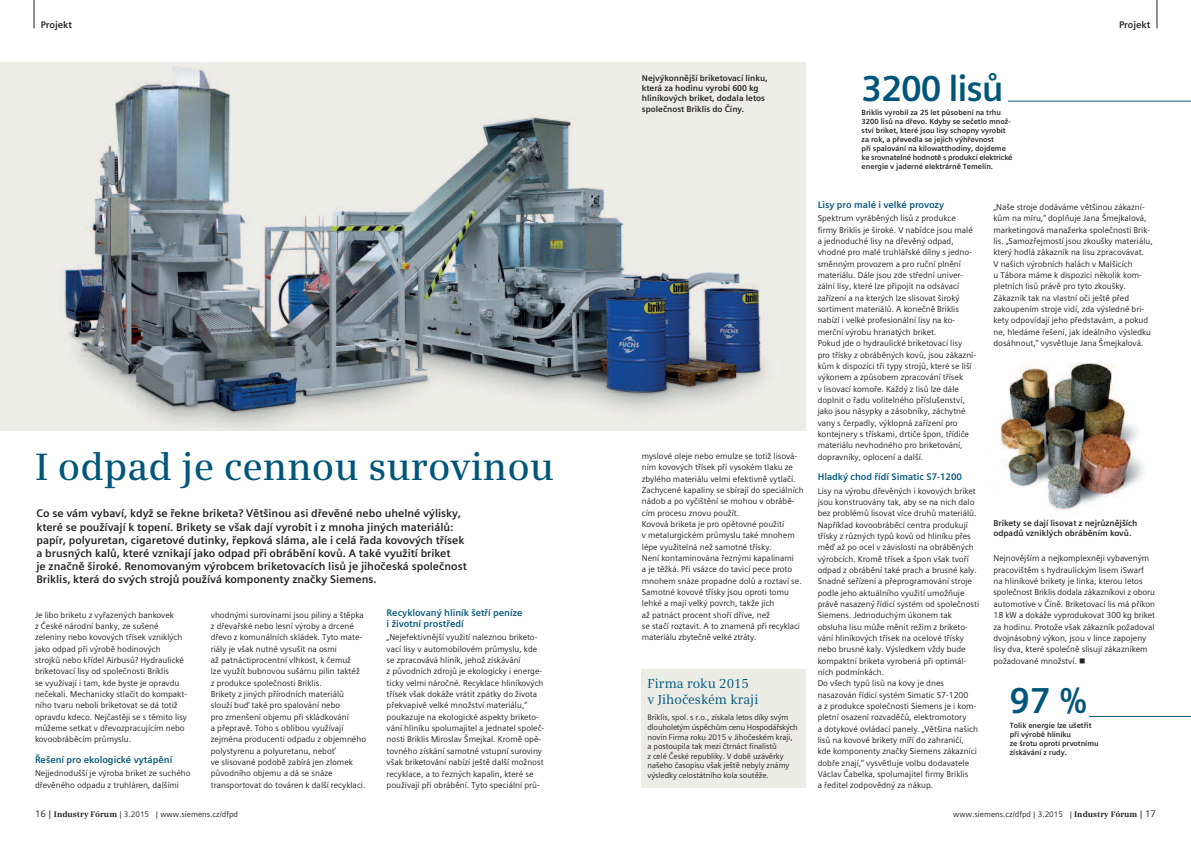
<style>
.page{position:relative;width:1191px;height:842px;background:#fff}
.page>*{position:absolute;margin:0;border:0;box-sizing:border-box;transform-origin:0 0}
.t1{font:38px "Siemens Serif East Semi";color:#00567a}
.t2{font:700 36px "Siemens Sans East";letter-spacing:-.03em;color:#00567a}
.t3{font:13px/15.6px "Siemens Serif East";color:#00567a}
.t4{font:700 11px/13.2px "Siemens Sans East";color:#231f20}
.t5{font:700 9.5px/11.3px "Siemens Sans East";color:#00567a}
.t6{font:700 9.5px "Siemens Sans East";color:#231f20}
.t7{font:8.5px/11.3px "Siemens Sans East";color:#231f20}
.t8{font:700 8.5px/10.2px "Siemens Sans East";color:#231f20}
.t9{font:8px/9.6px "Siemens Sans East";letter-spacing:-.005em;color:#231f20}
.t10{font:700 7.5px/9px "Siemens Sans East";color:#231f20}
.s1{font-size:9.5px}
.s2{font-family:"Siemens Serif East";font-weight:700}
</style>
<div class="page">
<svg style="left:34px;top:0;width:1px;height:28px"></svg>
<svg style="left:1156px;top:0;width:1px;height:28px"></svg>
<img style="left:1000px;top:363px;width:145px;height:147px">
<div style="left:641px;top:669px;width:164px;height:119px;background:#ecece7"></div>
<img style="left:0;top:62px;width:805px;height:369px">
<hr style="left:1008px;top:101px;width:183px;height:1px;background:#00567a">
<hr style="left:1089px;top:716px;width:102px;height:1px;background:#00567a">
<p class="t6" style="left:41px;top:20px;width:33px">Projekt</p>
<p class="t6" style="left:1119px;top:20px;width:33px">Projekt</p>
<h1 class="t1" style="left:35px;top:445px;width:521px">I odpad je cennou surovinou</h1>
<p class="t4" style="left:36px;top:507px;width:432px">Co se vám vybaví, když se řekne briketa? Většinou asi dřevěné nebo uhelné výlisky, které se používají k topení. Brikety se však dají vyrobit i z mnoha jiných materiálů: papír, polyuretan, cigaretové dutinky, řepková sláma, ale i celá řada kovových třísek a brusných kalů, které vznikají jako odpad při obrábění kovů. A také využití briket<br>je značně široké. Renomovaným výrobcem briketovacích lisů je jihočeská společnost Briklis, která do svých strojů používá komponenty značky Siemens.</p>
<p class="t7" style="left:35px;top:609px;width:154px">Je libo briketu z vyřazených bankovek<br>z České národní banky, ze sušené zeleniny nebo kovových třísek vzniklých jako odpad při výrobě hodinových strojků nebo křídel Airbusů? Hydraulické briketovací lisy od společnosti Briklis<br>se využívají i tam, kde byste je opravdu nečekali. Mechanicky stlačit do kompakt&shy;ního tvaru neboli briketovat se dá totiž opravdu kdeco. Nejčastěji se s těmito lisy můžeme setkat v dřevozpracujícím nebo kovoobráběcím průmyslu.</p>
<p class="t5" style="left:35px;top:754px;width:139px">Řešení pro ekologické vytápění</p>
<p class="t7" style="left:35px;top:768px;width:157px">Nejjednodušší je výroba briket ze suchého dřevěného odpadu z truhláren, dalšími</p>
<p class="t7" style="left:211px;top:609px;width:157px">vhodnými surovinami jsou piliny a štěpka z dřevařské nebo lesní výroby a drcené dřevo z komunálních skládek. Tyto mate&shy;riály je však nutné vysušit na osmi<br>až patnáctiprocentní vlhkost, k čemuž<br>lze využít bubnovou sušárnu pilin taktéž<br>z produkce společnosti Briklis.<br>Brikety z jiných přírodních materiálů slouží buď také pro spalování nebo<br>pro zmenšení objemu při skládkování<br>a přepravě. Toho s oblibou využívají zejména producenti odpadu z objemného polystyrenu a polyuretanu, neboť<br>ve slisované podobě zabírá jen zlomek původního objemu a dá se snáze transportovat do továren k další recyklaci.</p>
<p class="t5" style="left:387px;top:607px;width:137px">Recyklovaný hliník šetří peníze i životní prostředí</p>
<p class="t7" style="left:387px;top:632px;width:159px">„Nejefektivnější využití naleznou briketo&shy;vací lisy v automobilovém průmyslu, kde se zpracovává hliník, jehož získávání<br>z původních zdrojů je ekologicky i energe&shy;ticky velmi náročné. Recyklace hliníkových třísek však dokáže vrátit zpátky do života překvapivě velké množství materiálu,“ poukazuje na ekologické aspekty briketo&shy;vání hliníku spolumajitel a jednatel společ&shy;nosti Briklis Miroslav Šmejkal. Kromě opě&shy;tovného získání samotné vstupní suroviny však briketování nabízí ještě další možnost recyklace, a to řezných kapalin, které se používají při obrábění. Tyto speciální prů-</p>
<p class="t8" style="left:642px;top:73px;width:127px">Nejvýkonnější briketovací linku, která za hodinu vyrobí 600 kg hliníkových briket, dodala letos společnost Briklis do Číny.</p>
<p class="t7" style="left:642px;top:450px;width:163px">myslové oleje nebo emulze se totiž lisová&shy;ním kovových třísek při vysokém tlaku ze zbylého materiálu velmi efektivně vytlačí.<br>Zachycené kapaliny se sbírají do speciálních nádob a po vyčištění se mohou v obrábě&shy;cím procesu znovu použít.<br>Kovová briketa je pro opětovné použití<br>v metalurgickém průmyslu také mnohem lépe využitelná než samotné třísky.<br>Není kontaminována řeznými kapalinami<br>a je těžká. Při vsázce do tavicí pece proto mnohem snáze propadne dolů a roztaví se.<br>Samotné kovové třísky jsou oproti tomu lehké a mají velký povrch, takže jich<br>až patnáct procent shoří dříve, než<br>se stačí roztavit. A to znamená při recyklaci materiálu zbytečně velké ztráty.</p>
<h3 class="t3" style="left:647px;top:676px;width:112px">Firma roku 2015 v Jihočeském kraji</h3>
<p class="t9" style="left:647px;top:713px;width:152px">Briklis, spol. s r.o., získala letos díky svým dlouholetým úspěchům cenu Hospodářských novin Firma roku 2015 v Jihočeském kraji, a postoupila tak mezi čtrnáct finalistů<br>z celé České republiky. V době uzávěrky našeho časopisu však ještě nebyly známy výsledky celostátního kola soutěže.</p>
<h2 class="t2" style="left:861px;top:68px;width:144px">3200 lisů</h2>
<p class="t10" style="left:861px;top:108px;width:152px">Briklis vyrobil za 25 let působení na trhu 3200 lisů na dřevo. Kdyby se sečetlo množ&shy;ství briket, které jsou lisy schopny vyrobit za rok, a převedla se jejich výhřevnost<br>při spalování na kilowatthodiny, dojdeme ke srovnatelné hodnotě s produkcí elektrické energie v jaderné elektrárně Temelín.</p>
<p class="t5" style="left:817px;top:199px;width:128px">Lisy pro malé i velké provozy</p>
<p class="t7" style="left:817px;top:213px;width:160px">Spektrum vyráběných lisů z produkce firmy Briklis je široké. V nabídce jsou malé a jednoduché lisy na dřevěný odpad, vhodné pro malé truhlářské dílny s jedno&shy;směnným provozem a pro ruční plnění materiálu. Dále jsou zde střední univer&shy;zální lisy, které lze připojit na odsávací zařízení a na kterých lze slisovat široký sortiment materiálů. A konečně Briklis nabízí i velké profesionální lisy na ko&shy;merční výrobu hranatých briket.<br>Pokud jde o hydraulické briketovací lisy pro třísky z obráběných kovů, jsou zákazní&shy;kům k dispozici tři typy strojů, které se liší výkonem a způsobem zpracování třísek<br>v lisovací komoře. Každý z lisů lze dále doplnit o řadu volitelného příslušenství, jako jsou násypky a zásobníky, záchytné vany s čerpadly, výklopná zařízení pro kontejnery s třískami, drtiče špon, třídiče materiálu nevhodného pro briketování, dopravníky, oplocení a další.</p>
<p class="t5" style="left:817px;top:471px;width:146px">Hladký chod řídí Simatic S7-1200</p>
<p class="t7" style="left:817px;top:485px;width:163px">Lisy na výrobu dřevěných i kovových briket jsou konstruovány tak, aby se na nich dalo bez problémů lisovat více druhů materiálů.<br>Například kovoobráběcí centra produkují třísky z různých typů kovů od hliníku přes měď až po ocel v závislosti na obráběných výrobcích. Kromě třísek a špon však tvoří odpad z obrábění také prach a brusné kaly.<br>Snadné seřízení a přeprogramování stroje podle jeho aktuálního využití umožňuje právě nasazený řídicí systém od společnosti Siemens. Jednoduchým úkonem tak obsluha lisu může měnit režim z briketo&shy;vání hliníkových třísek na ocelové třísky nebo brusné kaly. Výsledkem vždy bude kompaktní briketa vyrobená při optimál&shy;ních podmínkách.<br>Do všech typů lisů na kovy je dnes nasazován řídicí systém Simatic S7-1200<br>a z produkce společnosti Siemens je i kom&shy;pletní osazení rozvaděčů, elektromotory<br>a dotykové ovládací panely. „Většina našich lisů na kovové brikety míří do zahraničí, kde komponenty značky Siemens zákazníci dobře znají,“ vysvětluje volbu dodavatele Václav Čabelka, spolumajitel firmy Briklis<br>a ředitel zodpovědný za nákup.</p>
<p class="t7" style="left:993px;top:201px;width:161px">„Naše stroje dodáváme většinou zákazní&shy;kům na míru,“ doplňuje Jana Šmejkalová, marketingová manažerka společnosti Brik&shy;lis. „Samozřejmostí jsou zkoušky materiálu, který hodlá zákazník na lisu zpracovávat.<br>V našich výrobních halách v Malšicích<br>u Tábora máme k dispozici několik kom&shy;pletních lisů právě pro tyto zkoušky.<br>Zákazník tak na vlastní oči ještě před zakoupením stroje vidí, zda výsledné bri&shy;kety odpovídají jeho představám, a pokud ne, hledáme řešení, jak ideálního výsledku dosáhnout,“ vysvětluje Jana Šmejkalová.</p>
<p class="t8" style="left:993px;top:518px;width:145px">Brikety se dají lisovat z nejrůznějších odpadů vzniklých obráběním kovů.</p>
<p class="t7" style="left:993px;top:553px;width:163px">Nejnovějším a nejkomplexněji vybaveným pracovištěm s hydraulickým lisem iSwarf na hliníkové brikety je linka, kterou letos společnost Briklis dodala zákazníkovi z oboru automotive v Číně. Briketovací lis má příkon 18 kW a dokáže vyprodukovat 300 kg briket za hodinu. Protože však zákazník požadoval dvojnásobný výkon, jsou v lince zapojeny lisy dva, které společně slisují zákazníkem požadované množství. ■</p>
<h2 class="t2" style="left:1009px;top:680px;width:79px">97 %</h2>
<p class="t10" style="left:1009px;top:721px;width:90px">Tolik energie lze ušetřit při výrobě hliníku<br>ze šrotu oproti prvotnímu získávání z rudy.</p>
<p class="t9" style="left:35px;top:810px;width:205px"><span class="s1">16 |</span> <span class="s2">Industry Fórum</span> | 3.2015 | www.siemens.cz/dfpd</p>
<p class="t9" style="left:953px;top:810px;width:204px">www.siemens.cz/dfpd | 3.2015 | <span class="s2">Industry Fórum</span> <span class="s1">| 17</span></p>
</div>
